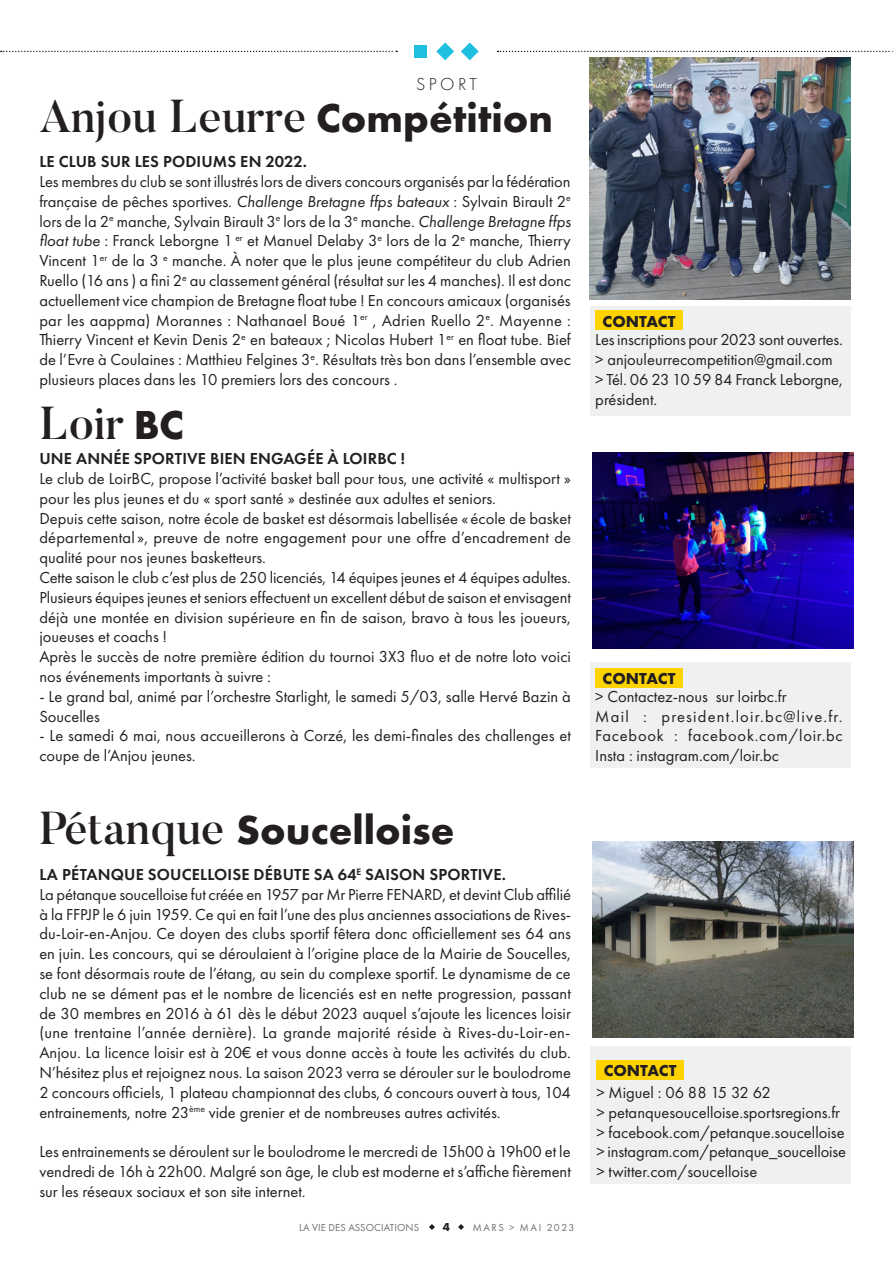
<style>
.page{position:relative;width:893px;height:1263px;background:#fff}
.page>*{position:absolute;margin:0;border:0;box-sizing:border-box;transform-origin:0 0}
.t1{font:500 45.9px "Butler";color:#231f20}
.t2{font:700 42px "Futura PT";color:#231f20}
.t3{font:300 18px "Futura PT";letter-spacing:.19em;color:#231f20}
.t4{font:16.5px/19.8px "Futura PT";color:#231f20}
.t5{font:16.5px/19.8px "Futura PT";letter-spacing:.025em;color:#231f20}
.t6{font:600 16.5px "Futura PT";letter-spacing:.01em;color:#231f20}
.t7{font:700 16.5px "Futura PT";color:#231f20}
.t8{font:700 12px "Futura PT";color:#231f20}
.t9{font:10.5px "Futura PT";letter-spacing:.01em;color:#6d6e71}
.t10{font:10.5px "Futura PT";letter-spacing:.15em;color:#6d6e71}
.s1{font-family:"Futura PT";font-weight:700;font-size:42px}
.s2{font-style:italic}
.s3{font-family:"Butler";font-weight:500;font-size:45.9px}
.s4{font-weight:600}
</style>
<div class="page">
<svg style="left:429px;top:1224px;width:6px;height:6px"></svg>
<svg style="left:458px;top:1224px;width:6px;height:6px"></svg>
<div style="left:590px;top:662px;width:261px;height:106px;background:#eff0f1"></div>
<div style="left:590px;top:306px;width:261px;height:109px;background:#eff0f1"></div>
<div style="left:590px;top:1046px;width:261px;height:137px;background:#eff0f1"></div>
<div style="left:414px;top:45px;width:13px;height:13px;background:#1ebfdf"></div>
<svg style="left:436px;top:43px;width:18px;height:17px"></svg>
<svg style="left:461px;top:43px;width:18px;height:17px"></svg>
<svg style="left:497px;top:51px;width:396px;height:1px"></svg>
<svg style="left:1px;top:51px;width:396px;height:1px"></svg>
<div style="left:595px;top:668px;width:88px;height:20px;background:#fed304"></div>
<div style="left:595px;top:311px;width:88px;height:19px;background:#fed304"></div>
<div style="left:596px;top:1060px;width:88px;height:20px;background:#fed304"></div>
<img style="left:593px;top:452px;width:261px;height:196px">
<img style="left:590px;top:57px;width:260px;height:243px">
<img style="left:593px;top:842px;width:261px;height:195px">
<p class="t3" style="left:416px;top:75px;width:62px">SPORT</p>
<h1 class="t1" style="left:39px;top:97px;width:515px">Anjou Leurre <span class="s1">Compétition</span></h1>
<p class="t6" style="left:39px;top:152px;width:269px">LE CLUB SUR LES PODIUMS EN 2022.</p>
<p class="t4" style="left:39px;top:172px;width:533px;text-align:justify">Les membres du club se sont illustrés lors de divers concours organisés par la fédération française de pêches sportives. <span class="s2">Challenge Bretagne ffps bateaux</span> : Sylvain Birault 2<sup>e </sup>lors de la 2<sup>e</sup> manche, Sylvain Birault 3<sup>e</sup> lors de la 3<sup>e</sup> manche. <span class="s2">Challenge Bretagne ffps float tube</span> : Franck Leborgne 1 <sup>er</sup> et Manuel Delaby 3<sup>e</sup> lors de la 2<sup>e</sup> manche, Thierry Vincent 1<sup>er</sup> de la 3 <sup>e</sup> manche. À noter que le plus jeune compétiteur du club Adrien Ruello (16 ans ) a fini 2<sup>e</sup> au classement général (résultat sur les 4 manches). Il est donc actuellement vice champion de Bretagne float tube ! En concours amicaux (organisés par les aappma) Morannes : Nathanael Boué 1<sup>er</sup> , Adrien Ruello 2<sup>e</sup>. Mayenne :<br>Thierry Vincent et Kevin Denis 2<sup>e</sup> en bateaux ; Nicolas Hubert 1<sup>er</sup> en float tube. Bief de l’Evre à Coulaines : Matthieu Felgines 3<sup>e</sup>. Résultats très bon dans l’ensemble avec plusieurs places dans les 10 premiers lors des concours .</p>
<h1 class="t1" style="left:39px;top:404px;width:146px">Loir <span class="s1">BC</span></h1>
<p class="t6" style="left:39px;top:449px;width:367px">UNE ANNÉE SPORTIVE BIEN ENGAGÉE À LOIRBC !</p>
<p class="t4" style="left:39px;top:469px;width:533px">Le club de LoirBC, propose l’activité basket ball pour tous, une activité « multisport » pour les plus jeunes et du « sport santé » destinée aux adultes et seniors.<br>Depuis cette saison, notre école de basket est désormais labellisée « école de basket départemental », preuve de notre engagement pour une offre d’encadrement de qualité pour nos jeunes basketteurs.<br>Cette saison le club c’est plus de 250 licenciés, 14 équipes jeunes et 4 équipes adultes.<br>Plusieurs équipes jeunes et seniors effectuent un excellent début de saison et envisagent déjà une montée en division supérieure en fin de saison, bravo à tous les joueurs, joueuses et coachs !<br>Après le succès de notre première édition du tournoi 3X3 fluo et de notre loto voici nos événements importants à suivre :</p>
<p class="t4" style="left:39px;top:686px;width:533px">- Le grand bal, animé par l’orchestre Starlight, le samedi 5/03, salle Hervé Bazin à<br>Soucelles</p>
<p class="t4" style="left:39px;top:726px;width:533px">- Le samedi 6 mai, nous accueillerons à Corzé, les demi-finales des challenges et coupe de l’Anjou jeunes.</p>
<h2 class="t2" style="left:39px;top:808px;width:417px"><span class="s3">Pétanque</span> Soucelloise</h2>
<p class="t4" style="left:39px;top:865px;width:533px"><span class="s4">LA PÉTANQUE SOUCELLOISE DÉBUTE SA 64</span><sup>E</sup> <span class="s4">SAISON SPORTIVE.<br></span>La pétanque soucelloise fut créée en 1957 par Mr Pierre FENARD, et devint Club affilié à la FFPJP le 6 juin 1959. Ce qui en fait l’une des plus anciennes associations de Rives&shy;du-Loir-en-Anjou. Ce doyen des clubs sportif fêtera donc officiellement ses 64 ans en juin. Les concours, qui se déroulaient à l’origine place de la Mairie de Soucelles, se font désormais route de l’étang, au sein du complexe sportif. Le dynamisme de ce club ne se dément pas et le nombre de licenciés est en nette progression, passant de 30 membres en 2016 à 61 dès le début 2023 auquel s’ajoute les licences loisir (une trentaine l’année dernière). La grande majorité réside à Rives-du-Loir-en-Anjou. La licence loisir est à 20€ et vous donne accès à toute les activités du club.<br>N’hésitez plus et rejoignez nous. La saison 2023 verra se dérouler sur le boulodrome 2 concours officiels, 1 plateau championnat des clubs, 6 concours ouvert à tous, 104 entrainements, notre 23<sup>ème</sup> vide grenier et de nombreuses autres activités.</p>
<p class="t4" style="left:39px;top:1142px;width:533px;text-align:justify">Les entrainements se déroulent sur le boulodrome le mercredi de 15h00 à 19h00 et le vendredi de 16h à 22h00. Malgré son âge, le club est moderne et s’affiche fièrement sur les réseaux sociaux et son site internet.</p>
<p class="t9" style="left:299px;top:1221px;width:121px">LA VIE DES ASSOCIATIONS</p>
<p class="t8" style="left:443px;top:1221px;width:9px">4</p>
<p class="t10" style="left:473px;top:1221px;width:103px">MARS &gt; MAI 2023</p>
<p class="t7" style="left:603px;top:313px;width:74px">CONTACT</p>
<p class="t4" style="left:595px;top:330px;width:249px">Les inscriptions pour 2023 sont ouvertes. &gt; anjouleurrecompetition@gmail.com &gt; Tél. 06 23 10 59 84 Franck Leborgne, président.</p>
<p class="t7" style="left:603px;top:670px;width:74px">CONTACT</p>
<p class="t5" style="left:595px;top:686px;width:249px">&gt; Contactez-nous sur loirbc.fr<br>Mail : president.loir.bc@live.fr.<br>Facebook : facebook.com/loir.bc Insta : instagram.com/loir.bc</p>
<p class="t7" style="left:604px;top:1062px;width:74px">CONTACT</p>
<p class="t4" style="left:596px;top:1082px;width:251px">&gt; Miguel : 06 88 15 32 62<br>&gt; petanquesoucelloise.sportsregions.fr &gt; facebook.com/petanque.soucelloise &gt; instagram.com/petanque_soucelloise &gt; twitter.com/soucelloise</p>
</div>
